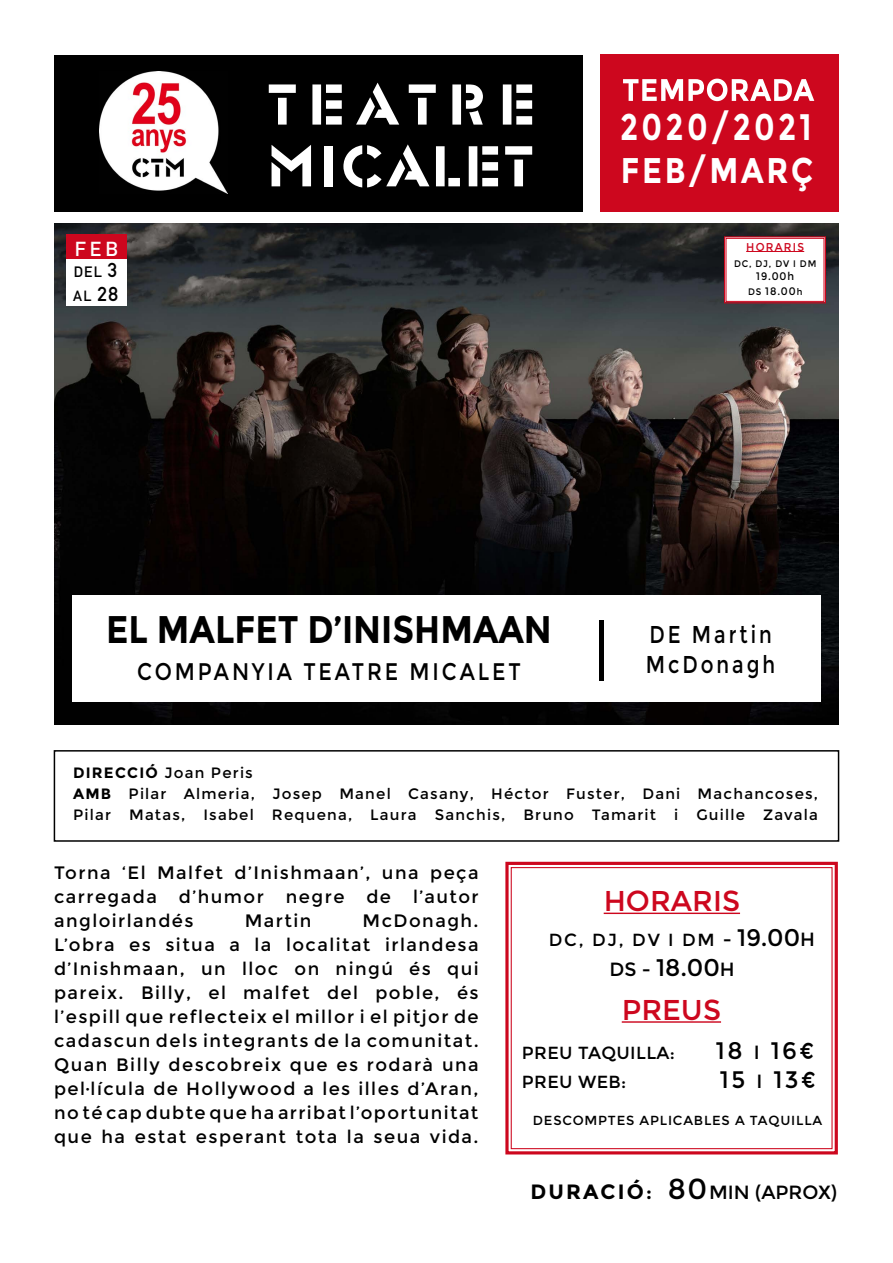
<style>
.page{position:relative;width:893px;height:1263px;background:#fff}
.page>*{position:absolute;margin:0;border:0;box-sizing:border-box;transform-origin:0 0}
.t1{font:60px/61.8px "Glaser Ste D";letter-spacing:.095em;color:#fff}
.t2{font:700 38.55px "Montserrat";color:#000;scale:.89 1}
.t3{font:700 36.9px "Montserrat";letter-spacing:.11em;color:#fff;scale:.81 1}
.t4{font:700 35.7px "Montserrat";letter-spacing:.09em;color:#fff;scale:.85 1}
.t5{font:28.65px "Montserrat";color:#cd071e}
.t6{font:24.3px/29.8px "Montserrat";letter-spacing:.15em;color:#000;scale:.81 1}
.t7{font:24px "Montserrat";letter-spacing:.14em;color:#000;scale:.85 1}
.t8{font:24px "Montserrat";letter-spacing:.14em;color:#000}
.t9{font:23.85px "Montserrat";letter-spacing:.1em;color:#000}
.t10{font:19.95px "DIN 1451 Mittelschrift Regular";color:#fff}
.t11{font:19.05px "Montserrat";color:#000}
.t12{font:18px/24px "Montserrat";letter-spacing:.08em;color:#000;text-align:justify}
.t13{font:17.55px "Montserrat";letter-spacing:.02em;color:#000}
.t14{font:15px/21px "Montserrat";letter-spacing:.08em;color:#000}
.t15{font:14.85px "DIN 1451 Mittelschrift Regular";color:#000}
.t16{font:14.55px "DIN 1451 Mittelschrift Regular";color:#000}
.t17{font:13.2px "Montserrat";letter-spacing:.06em;color:#000}
.t18{font:11.4px "Montserrat";letter-spacing:.12em;color:#cd071e;scale:.93 1}
.t19{font:10.95px "Montserrat";color:#000;scale:.93 1}
.t20{font:10.8px "Montserrat";color:#000;scale:.93 1}
.t21{font:9.6px "Montserrat";letter-spacing:.09em;color:#000;scale:.93 1}
.s1{font-size:19.8px}
.s2{font-size:11.1px}
.s3{font-size:9.45px}
.s4{font-weight:700}
.s5{font-size:19.05px}
.s6{font-size:23.85px}
.s7{font-size:22.8px}
.s8{font-weight:700;font-size:20.7px}
.s9{font-size:22.35px}
.s10{font-size:28.65px}
</style>
<div class="page">
<div style="left:54px;top:55px;width:529px;height:157px;background:#000"></div>
<div style="left:600px;top:54px;width:239px;height:158px;background:#cd071e"></div>
<svg style="left:623px;top:79px;width:191px;height:22px"></svg>
<img style="left:99px;top:71px;width:128px;height:123px">
<img style="left:54px;top:223px;width:784px;height:501px">
<div style="left:72px;top:595px;width:749px;height:106px;background:#fff"></div>
<div style="left:599px;top:620px;width:5px;height:60px;background:#000"></div>
<svg style="left:723px;top:236px;width:103px;height:68px"></svg>
<div style="left:726px;top:238px;width:98px;height:64px;border:1px solid #cd071e"></div>
<hr style="left:746px;top:251px;width:58px;height:1px;background:#cd071e">
<div style="left:54px;top:750px;width:785px;height:92px;border:2px solid #000"></div>
<div style="left:66px;top:234px;width:60px;height:72px;background:#fff"></div>
<div style="left:66px;top:234px;width:60px;height:25px;background:#cd071e"></div>
<svg style="left:505px;top:861px;width:333px;height:294px"></svg>
<div style="left:511px;top:867px;width:321px;height:282px;border:1px solid #cd071e"></div>
<hr style="left:604px;top:913px;width:136px;height:1px;background:#cd071e">
<hr style="left:622px;top:1021px;width:99px;height:2px;background:#cd071e">
<h1 class="t1" style="left:268px;top:75px;width:270px">TEATRE<br>MICALET</h1>
<h3 class="t3" style="left:620px;top:105px;width:238px">2020/2021</h3>
<h3 class="t4" style="left:621px;top:149px;width:228px">FEB/MARÇ</h3>
<p class="t10" style="left:75px;top:237px;width:44px">FEB</p>
<p class="t18" style="left:746px;top:240px;width:64px">HORARIS</p>
<p class="t15" style="left:74px;top:263px;width:45px">DEL <span class="s1">3</span></p>
<p class="t16" style="left:73px;top:287px;width:46px">AL <span class="s1">28</span></p>
<p class="t21" style="left:734px;top:258px;width:90px">DC, DJ, DV I DM</p>
<p class="t19" style="left:756px;top:270px;width:42px">19.00<span class="s2">h</span></p>
<p class="t20" style="left:748px;top:285px;width:60px"><span class="s3">DS</span> 18.00<span class="s3">h</span></p>
<h2 class="t2" style="left:106px;top:607px;width:502px">EL MALFET D’INISHMAAN</h2>
<h3 class="t7" style="left:137px;top:657px;width:453px">COMPANYIA TEATRE MICALET</h3>
<h3 class="t6" style="left:646px;top:619px;width:161px">DE Martin<br>McDonagh</h3>
<p class="t14" style="left:73px;top:763px;width:747px"><span class="s4">DIRECCIÓ</span> Joan Peris<br><span class="s4">AMB</span> Pilar Almeria, Josep Manel Casany, Héctor Fuster, Dani Machancoses,<br>Pilar Matas, Isabel Requena, Laura Sanchis, Bruno Tamarit i Guille Zavala</p>
<p class="t12" style="left:54px;top:861px;width:426px">Torna ‘El Malfet d’Inishmaan’, una peça carregada d’humor negre de l’autor angloirlandés</p>
<p class="t12" style="left:245px;top:909px;width:68px">Martin</p>
<p class="t12" style="left:54px;top:909px;width:426px;text-indent:309px">McDonagh.<br>L’obra es situa a la localitat irlandesa d’Inishmaan, un lloc on ningú és qui pareix. Billy, el malfet del poble, és l’espill que reflecteix el millor i el pitjor de cadascun dels integrants de la comunitat.<br>Quan Billy descobreix que es rodarà una pel·lícula de Hollywood a les illes d’Aran, no té cap dubte que ha arribat l’oportunitat que ha estat esperant tota la seua vida.</p>
<h3 class="t5" style="left:604px;top:884px;width:138px">HORARIS</h3>
<p class="t13" style="left:549px;top:929px;width:268px">DC, DJ, DV I DM <span class="s5">-</span> <span class="s6">19.00</span><span class="s5">H</span></p>
<h3 class="t8" style="left:609px;top:953px;width:127px"><span class="s5">DS -</span> 18.00<span class="s5">H</span></h3>
<h3 class="t5" style="left:622px;top:993px;width:101px">PREUS</h3>
<p class="t13" style="left:522px;top:1043px;width:155px">PREU TAQUILLA:</p>
<h3 class="t9" style="left:716px;top:1037px;width:100px">18 <span class="s5">I</span> 16<span class="s7">€</span></h3>
<p class="t13" style="left:522px;top:1071px;width:106px">PREU WEB:</p>
<h3 class="t9" style="left:720px;top:1066px;width:97px">15 <span class="s5">I</span> 13<span class="s7">€</span></h3>
<p class="t17" style="left:533px;top:1112px;width:291px">DESCOMPTES APLICABLES A TAQUILLA</p>
<p class="t11" style="left:530px;top:1181px;width:308px"><span class="s8">DURACIÓ</span><span class="s9">:</span> <span class="s10">80</span>MIN (APROX)</p>
</div>
